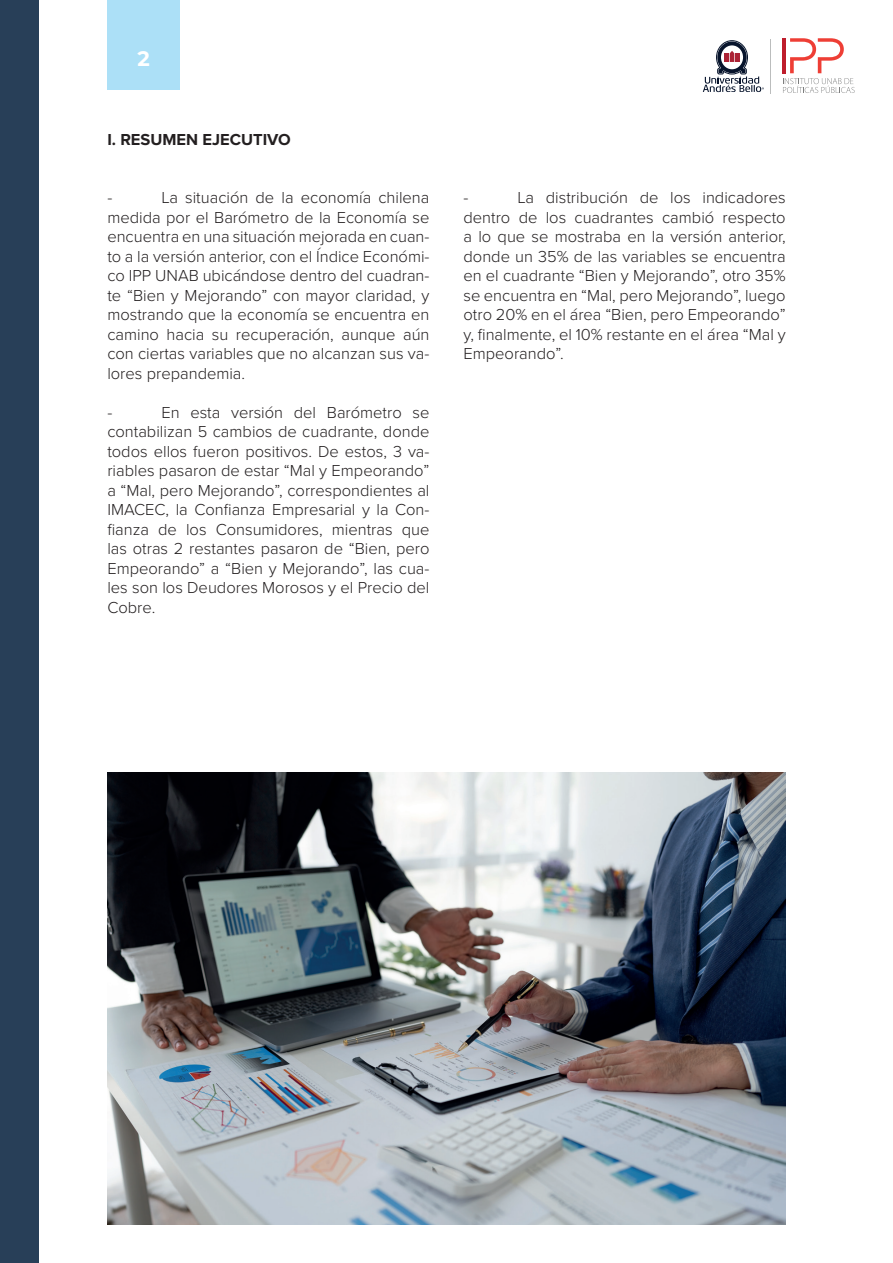
<style>
.page{position:relative;width:893px;height:1263px;background:#fff}
.page>*{position:absolute;margin:0;border:0;box-sizing:border-box;transform-origin:0 0}
.t1{font:700 21px "Montserrat";color:#fff}
.t2{font:300 16.5px/19.5px "Proxima Nova";color:#231f20;text-align:justify}
.t3{font:700 16.5px "Proxima Nova";color:#231f20}
</style>
<div class="page">
<div style="left:107px;top:0;width:73px;height:90px;background:#ace0f7"></div>
<div style="left:0;top:0;width:38px;height:1263px;background:#283f58"></div>
<svg style="left:703px;top:41px;width:61px;height:51px"></svg>
<hr style="left:771px;top:39px;width:1px;height:55px;background:#bbbdbd">
<hr style="left:782px;top:38px;width:4px;height:35px;background:#be1d2c">
<svg style="left:783px;top:38px;width:72px;height:55px"></svg>
<img style="left:107px;top:772px;width:679px;height:453px">
<p class="t1" style="left:138px;top:44px;width:14px">2</p>
<p class="t3" style="left:107px;top:127px;width:185px">I. RESUMEN EJECUTIVO</p>
<p class="t2" style="left:107px;top:187px;width:324px;text-indent:54px">La situación de la economía chilena medida por el Barómetro de la Economía se encuentra en una situación mejorada en cuan&shy;to a la versión anterior, con el Índice Económi&shy;co IPP UNAB ubicándose dentro del cuadran&shy;te “Bien y Mejorando” con mayor claridad, y mostrando que la economía se encuentra en camino hacia su recuperación, aunque aún con ciertas variables que no alcanzan sus va&shy;lores prepandemia.</p>
<p class="t2" style="left:107px;top:402px;width:6px">-</p>
<p class="t2" style="left:107px;top:187px;width:6px">-</p>
<p class="t2" style="left:107px;top:402px;width:324px;text-indent:54px">En esta versión del Barómetro se contabilizan 5 cambios de cuadrante, donde todos ellos fueron positivos. De estos, 3 va&shy;riables pasaron de estar “Mal y Empeorando” a “Mal, pero Mejorando”, correspondientes al IMACEC, la Confianza Empresarial y la Con&shy;fianza de los Consumidores, mientras que las otras 2 restantes pasaron de “Bien, pero Empeorando” a “Bien y Mejorando”, las cua&shy;les son los Deudores Morosos y el Precio del Cobre.</p>
<p class="t2" style="left:463px;top:187px;width:324px;text-indent:54px">La distribución de los indicadores dentro de los cuadrantes cambió respecto a lo que se mostraba en la versión anterior, donde un 35% de las variables se encuentra en el cuadrante “Bien y Mejorando”, otro 35% se encuentra en “Mal, pero Mejorando”, luego otro 20% en el área “Bien, pero Empeorando” y, finalmente, el 10% restante en el área “Mal y Empeorando”.</p>
<p class="t2" style="left:463px;top:187px;width:6px">-</p>
</div>
